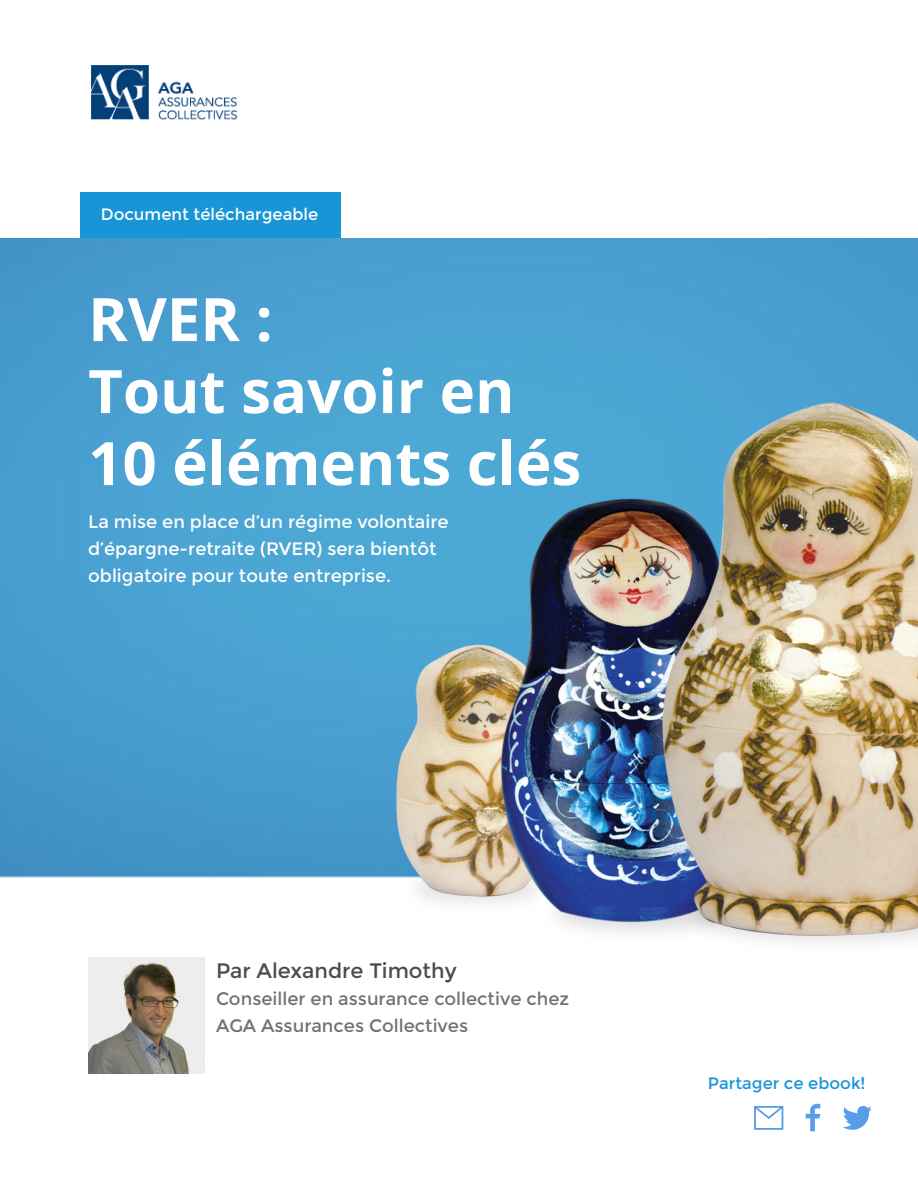
<style>
.page{position:relative;width:918px;height:1188px;background:#fff}
.page>*{position:absolute;margin:0;border:0;box-sizing:border-box;transform-origin:0 0}
.t1{font:700 60px/72px "Open Sans";color:#fff}
.t2{font:21px "Montserrat";color:#4b4c4d}
.t3{font:18px/27px "Montserrat";color:#fff}
.t4{font:18px/27px "Montserrat";color:#717275}
.t5{font:16.5px "Montserrat";color:#fff}
.t6{font:16.5px "Montserrat";color:#1895d7}
</style>
<div class="page">
<svg style="left:806px;top:1104px;width:14px;height:27px"></svg>
<svg style="left:843px;top:1106px;width:29px;height:24px"></svg>
<svg style="left:754px;top:1106px;width:29px;height:24px"></svg>
<div style="left:756px;top:1108px;width:26px;height:20px;background:#fff"></div>
<svg style="left:754px;top:1106px;width:29px;height:13px"></svg>
<img style="left:91px;top:65px;width:146px;height:55px">
<div style="left:80px;top:192px;width:260px;height:52px;background:#1895d7"></div>
<img style="left:0;top:238px;width:918px;height:640px">
<img style="left:308px;top:355px;width:142px;height:548px">
<img style="left:450px;top:353px;width:373px;height:580px">
<img style="left:641px;top:379px;width:277px;height:564px">
<img style="left:88px;top:958px;width:117px;height:116px">
<p class="t5" style="left:101px;top:205px;width:219px">Document téléchargeable</p>
<h1 class="t1" style="left:88px;top:282px;width:495px">RVER :<br>Tout savoir en<br>10 éléments clés</h1>
<p class="t3" style="left:88px;top:508px;width:362px">La mise en place d’un régime volontaire d’épargne-retraite (RVER) sera bientôt obligatoire pour toute entreprise.</p>
<p class="t2" style="left:216px;top:958px;width:242px">Par Alexandre Timothy</p>
<p class="t4" style="left:216px;top:985px;width:355px">Conseiller en assurance collective chez<br>AGA Assurances Collectives</p>
<p class="t6" style="left:708px;top:1074px;width:159px">Partager ce ebook!</p>
</div>
